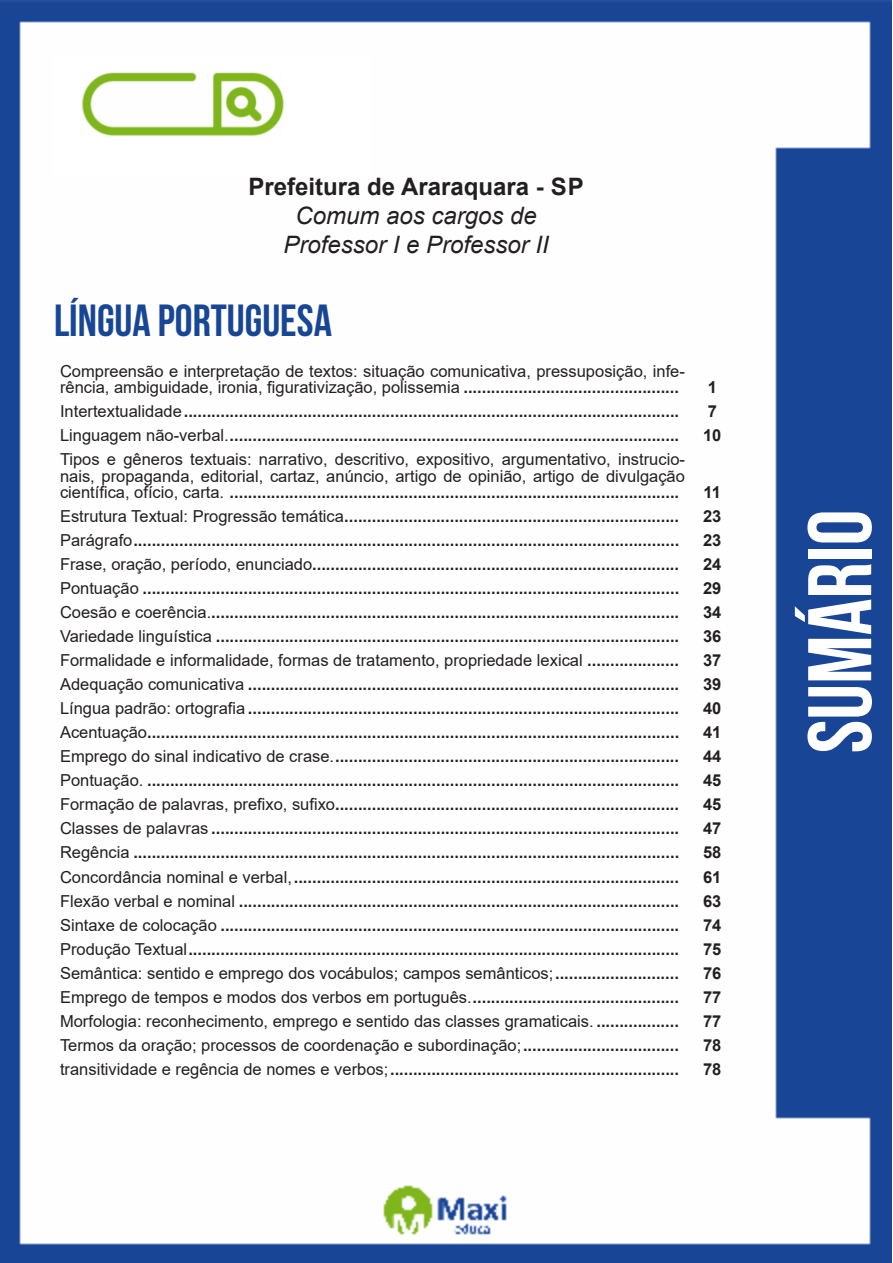
<style>
.page{position:relative;width:893px;height:1263px;background:#fff}
.page>*{position:absolute;margin:0;border:0;box-sizing:border-box;transform-origin:0 0}
.t1{font:700 90px "Bebas Neue";color:#fff}
.t2{font:700 45px "Bebas Neue";color:#184696}
.t3{font:italic 24px "Arial";color:#231f20}
.t4{font:700 24px "Arial";color:#231f20}
.ALTERNATIVAS{font:700 16.5px "Arial";color:#231f20}
.ALTERNATIVAS-2{font:16.5px/16.5px "Arial";color:#231f20}
.INDICE{font:700 16.5px "Arial";color:#231f20}
.s1{font-weight:700}
.s2{font-weight:400}
</style>
<div class="page">
<img style="left:0;top:0;width:892px;height:1263px">
<div style="left:53px;top:55px;width:317px;height:121px;background:#fff"></div>
<img style="left:82px;top:72px;width:201px;height:64px">
<p class="t4" style="left:248px;top:170px;width:337px">Prefeitura de Araraquara - SP</p>
<p class="t3" style="left:295px;top:200px;width:243px">Comum aos cargos de</p>
<p class="t3" style="left:283px;top:229px;width:267px">Professor I e Professor II</p>
<p class="t2" style="left:54px;top:295px;width:279px">LÍNGUA PORTUGUESA</p>
<p class="ALTERNATIVAS-2" style="left:60px;top:363px;width:626px">Compreensão e interpretação de textos: situação comunicativa, pressuposição, infe&shy;rência, ambiguidade, ironia, figurativização, polissemia <span class="s1">...............................................</span></p>
<p class="INDICE" style="left:708px;top:376px;width:11px">1</p>
<p class="ALTERNATIVAS" style="left:60px;top:400px;width:621px"><span class="s2">Intertextualidade</span>............................................................................................................</p>
<p class="INDICE" style="left:708px;top:400px;width:11px">7</p>
<p class="ALTERNATIVAS" style="left:60px;top:424px;width:621px"><span class="s2">Linguagem não-verbal.</span>..................................................................................................</p>
<p class="INDICE" style="left:703px;top:424px;width:20px">10</p>
<p class="ALTERNATIVAS-2" style="left:60px;top:451px;width:626px;text-align:justify">Tipos e gêneros textuais: narrativo, descritivo, expositivo, argumentativo, instrucio&shy;nais, propaganda, editorial, cartaz, anúncio, artigo de opinião, artigo de divulgação científica, ofício, carta. <span class="s1">..................................................................................................</span></p>
<p class="INDICE" style="left:703px;top:481px;width:19px">11</p>
<p class="ALTERNATIVAS" style="left:60px;top:505px;width:621px"><span class="s2">Estrutura Textual: Progressão temática</span>.........................................................................</p>
<p class="INDICE" style="left:703px;top:505px;width:20px">23</p>
<p class="ALTERNATIVAS" style="left:60px;top:529px;width:621px"><span class="s2">Parágrafo</span>.......................................................................................................................</p>
<p class="INDICE" style="left:703px;top:529px;width:20px">23</p>
<p class="ALTERNATIVAS" style="left:60px;top:553px;width:621px"><span class="s2">Frase, oração, período, enunciado</span>................................................................................</p>
<p class="INDICE" style="left:703px;top:553px;width:20px">24</p>
<p class="ALTERNATIVAS" style="left:60px;top:577px;width:621px"><span class="s2">Pontuação</span> .....................................................................................................................</p>
<p class="INDICE" style="left:703px;top:577px;width:20px">29</p>
<p class="ALTERNATIVAS" style="left:60px;top:601px;width:621px"><span class="s2">Coesão e coerência.</span>......................................................................................................</p>
<p class="INDICE" style="left:703px;top:601px;width:20px">34</p>
<p class="ALTERNATIVAS" style="left:60px;top:625px;width:621px"><span class="s2">Variedade linguística</span> .....................................................................................................</p>
<p class="INDICE" style="left:703px;top:625px;width:20px">36</p>
<p class="ALTERNATIVAS-2" style="left:60px;top:652px;width:620px">Formalidade e informalidade, formas de tratamento, propriedade lexical <span class="s1">....................</span></p>
<p class="INDICE" style="left:703px;top:649px;width:20px">37</p>
<p class="ALTERNATIVAS" style="left:60px;top:673px;width:621px"><span class="s2">Adequação comunicativa</span> ..............................................................................................</p>
<p class="INDICE" style="left:703px;top:673px;width:20px">39</p>
<p class="ALTERNATIVAS" style="left:60px;top:697px;width:621px"><span class="s2">Língua padrão: ortografia</span> ..............................................................................................</p>
<p class="INDICE" style="left:703px;top:697px;width:20px">40</p>
<p class="ALTERNATIVAS" style="left:60px;top:721px;width:621px"><span class="s2">Acentuação</span>....................................................................................................................</p>
<p class="INDICE" style="left:703px;top:721px;width:20px">41</p>
<p class="ALTERNATIVAS" style="left:60px;top:745px;width:621px"><span class="s2">Emprego do sinal indicativo de crase.</span>...........................................................................</p>
<p class="INDICE" style="left:703px;top:745px;width:20px">44</p>
<p class="ALTERNATIVAS" style="left:60px;top:769px;width:621px"><span class="s2">Pontuação.</span> ....................................................................................................................</p>
<p class="INDICE" style="left:703px;top:769px;width:20px">45</p>
<p class="ALTERNATIVAS" style="left:60px;top:793px;width:621px"><span class="s2">Formação de palavras, prefixo, sufixo</span>...........................................................................</p>
<p class="INDICE" style="left:703px;top:793px;width:20px">45</p>
<p class="ALTERNATIVAS" style="left:60px;top:817px;width:621px"><span class="s2">Classes de palavras</span> ......................................................................................................</p>
<p class="INDICE" style="left:703px;top:817px;width:20px">47</p>
<p class="ALTERNATIVAS" style="left:60px;top:841px;width:621px"><span class="s2">Regência</span> .......................................................................................................................</p>
<p class="INDICE" style="left:703px;top:841px;width:20px">58</p>
<p class="ALTERNATIVAS" style="left:60px;top:865px;width:621px"><span class="s2">Concordância nominal e verbal,</span>....................................................................................</p>
<p class="INDICE" style="left:703px;top:865px;width:20px">61</p>
<p class="ALTERNATIVAS" style="left:60px;top:889px;width:621px"><span class="s2">Flexão verbal e nominal</span> ................................................................................................</p>
<p class="INDICE" style="left:703px;top:889px;width:20px">63</p>
<p class="ALTERNATIVAS" style="left:60px;top:913px;width:621px"><span class="s2">Sintaxe de colocação</span> ....................................................................................................</p>
<p class="INDICE" style="left:703px;top:913px;width:20px">74</p>
<p class="ALTERNATIVAS" style="left:60px;top:937px;width:621px"><span class="s2">Produção Textual</span>...........................................................................................................</p>
<p class="INDICE" style="left:703px;top:937px;width:20px">75</p>
<p class="ALTERNATIVAS-2" style="left:60px;top:964px;width:620px">Semântica: sentido e emprego dos vocábulos; campos semânticos;<span class="s1">...........................</span></p>
<p class="INDICE" style="left:703px;top:961px;width:20px">76</p>
<p class="ALTERNATIVAS" style="left:60px;top:985px;width:620px"><span class="s2">Emprego de tempos e modos dos verbos em português.</span>.............................................</p>
<p class="INDICE" style="left:703px;top:985px;width:20px">77</p>
<p class="ALTERNATIVAS-2" style="left:60px;top:1012px;width:620px">Morfologia: reconhecimento, emprego e sentido das classes gramaticais. <span class="s1">..................</span></p>
<p class="INDICE" style="left:703px;top:1009px;width:20px">77</p>
<p class="ALTERNATIVAS-2" style="left:60px;top:1036px;width:620px">Termos da oração; processos de coordenação e subordinação;<span class="s1">..................................</span></p>
<p class="INDICE" style="left:703px;top:1033px;width:20px">78</p>
<p class="ALTERNATIVAS" style="left:60px;top:1057px;width:621px"><span class="s2">transitividade e regência de nomes e verbos;</span>...............................................................</p>
<p class="INDICE" style="left:703px;top:1057px;width:20px">78</p>
<h1 class="t1" style="left:791px;top:753px;width:245px;rotate:-90deg">SUMÁRIO</h1>
</div>
